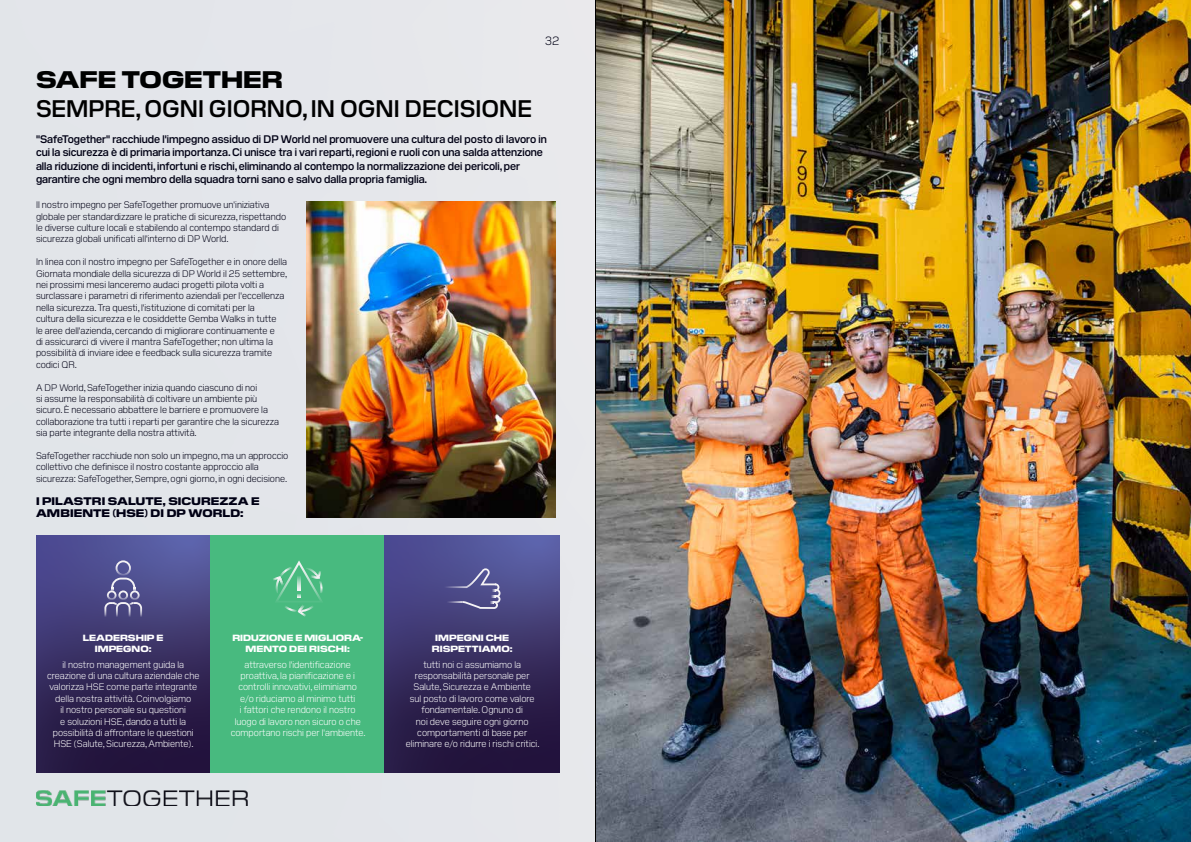
<style>
.page{position:relative;width:1191px;height:842px;background:#e3e5ea}
.page>*{position:absolute;margin:0;border:0;box-sizing:border-box;transform-origin:0 0}
.t1{font:600 24px "Pilat";color:#000}
.t2{font:800 24px "Pilat Wide";color:#000101}
.t3{font:300 12px "Pilat";color:#000014}
.t4{font:600 11px/13.2px "Pilat";color:#000014}
.t5{font:800 11px/12px "Pilat Wide";letter-spacing:.01em;color:#000014}
.t6{font:300 9.5px/11.4px "Pilat";color:#000014}
.t7{font:300 9.5px/11.4px "Pilat";color:#fff;text-align:center}
.t8{font:800 9px/10.8px "Pilat Wide";color:#fff;text-align:center}
</style>
<div class="page">
<svg style="left:36px;top:535px;width:174px;height:238px;background:#393166"></svg>
<div style="left:210px;top:535px;width:175px;height:238px;background:#48ba7f"></div>
<div style="left:385px;top:535px;width:174px;height:238px;background:linear-gradient(to bottom,#585ba1,#1d0c2f)"></div>
<img style="left:36px;top:790px;width:212px;height:16px">
<img style="left:596px;top:0;width:595px;height:842px">
<img style="left:307px;top:201px;width:249px;height:316px">
<svg style="left:104px;top:560px;width:38px;height:57px;background:#69689c"></svg>
<svg style="left:273px;top:560px;width:50px;height:57px"></svg>
<svg style="left:444px;top:568px;width:56px;height:41px;background:#616097"></svg>
<hr style="left:595px;top:0;width:1px;height:842px;background:#000">
<p class="t3" style="left:545px;top:32px;width:16px">32</p>
<h1 class="t2" style="left:36px;top:62px;width:248px">SAFE TOGETHER</h1>
<h1 class="t1" style="left:36px;top:91px;width:497px">SEMPRE, OGNI GIORNO, IN OGNI DECISIONE</h1>
<p class="t4" style="left:36px;top:132px;width:512px">"SafeTogether" racchiude l'impegno assiduo di DP World nel promuovere una cultura del posto di lavoro in cui la sicurezza è di primaria importanza. Ci unisce tra i vari reparti, regioni e ruoli con una salda attenzione alla riduzione di incidenti, infortuni e rischi, eliminando al contempo la normalizzazione dei pericoli, per garantire che ogni membro della squadra torni sano e salvo dalla propria famiglia.</p>
<p class="t6" style="left:36px;top:198px;width:252px">Il nostro impegno per SafeTogether promuove un'iniziativa globale per standardizzare le pratiche di sicurezza, rispettando le diverse culture locali e stabilendo al contempo standard di sicurezza globali unificati all'interno di DP World.</p>
<p class="t6" style="left:36px;top:255px;width:253px">In linea con il nostro impegno per SafeTogether e in onore della Giornata mondiale della sicurezza di DP World il 25 settembre, nei prossimi mesi lanceremo audaci progetti pilota volti a surclassare i parametri di riferimento aziendali per l'eccellenza nella sicurezza. Tra questi, l'istituzione di comitati per la<br>cultura della sicurezza e le cosiddette Gemba Walks in tutte<br>le aree dell'azienda, cercando di migliorare continuamente e<br>di assicurarci di vivere il mantra SafeTogether; non ultima la possibilità di inviare idee e feedback sulla sicurezza tramite codici QR.</p>
<p class="t6" style="left:36px;top:381px;width:244px">A DP World, SafeTogether inizia quando ciascuno di noi<br>si assume la responsabilità di coltivare un ambiente più sicuro. È necessario abbattere le barriere e promuovere la collaborazione tra tutti i reparti per garantire che la sicurezza sia parte integrante della nostra attività.</p>
<p class="t6" style="left:36px;top:449px;width:254px">SafeTogether racchiude non solo un impegno, ma un approccio collettivo che definisce il nostro costante approccio alla sicurezza: SafeTogether, Sempre, ogni giorno, in ogni decisione.</p>
<p class="t5" style="left:36px;top:494px;width:225px">I PILASTRI SALUTE, SICUREZZA E<br>AMBIENTE (HSE) DI DP WORLD:</p>
<p class="t8" style="left:83px;top:631px;width:82px">LEADERSHIP E<br>IMPEGNO:</p>
<p class="t8" style="left:232px;top:631px;width:132px">RIDUZIONE E MIGLIORA-<br>MENTO DEI RISCHI:</p>
<p class="t8" style="left:432px;top:631px;width:82px">IMPEGNI CHE<br>RISPETTIAMO:</p>
<p class="t7" style="left:47px;top:658px;width:154px">il nostro management guida la creazione di una cultura aziendale che valorizza HSE come parte integrante della nostra attività. Coinvolgiamo<br>il nostro personale su questioni<br>e soluzioni HSE, dando a tutti la possibilità di affrontare le questioni HSE (Salute, Sicurezza, Ambiente).</p>
<p class="t7" style="left:231px;top:658px;width:136px">attraverso l'identificazione proattiva, la pianificazione e i controlli innovativi, eliminiamo<br>e/o riduciamo al minimo tutti<br>i fattori che rendono il nostro luogo di lavoro non sicuro o che comportano rischi per l'ambiente.</p>
<p class="t7" style="left:406px;top:658px;width:135px">tutti noi ci assumiamo la responsabilità personale per<br>Salute, Sicurezza e Ambiente<br>sul posto di lavoro come valore fondamentale. Ognuno di<br>noi deve seguire ogni giorno comportamenti di base per eliminare e/o ridurre i rischi critici.</p>
</div>
